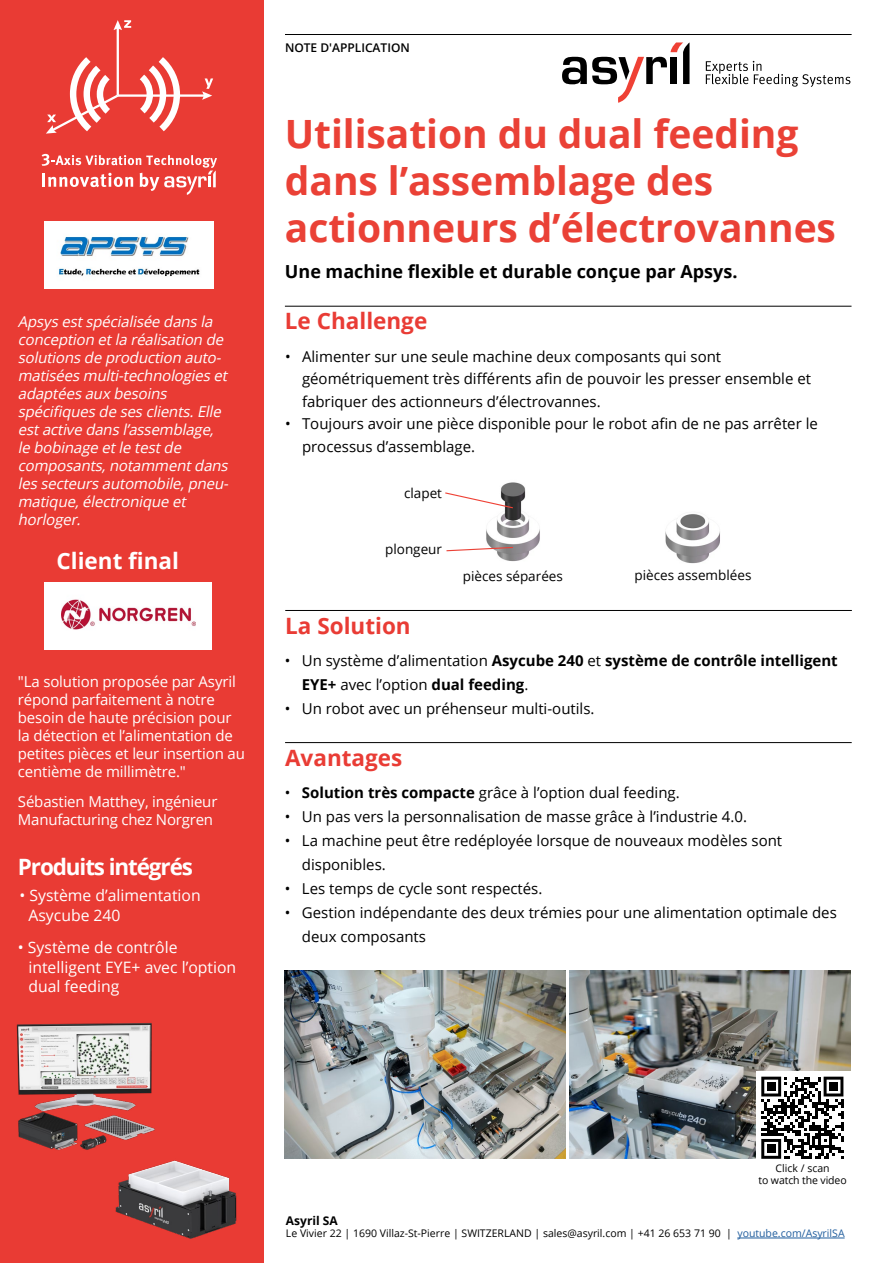
<style>
.page{position:relative;width:893px;height:1263px;background:#fff}
.page>*{position:absolute;margin:0;border:0;box-sizing:border-box;transform-origin:0 0}
.t1{font:700 39px/46.8px "Open Sans";color:#ea4136}
.t2{font:700 22.5px "Open Sans";color:#e93c35}
.t3{font:700 22.5px "Open Sans";letter-spacing:-.05em;color:#fff}
.t4{font:700 22.5px "Open Sans";color:#fff}
.t5{font:700 18px "Open Sans";color:#000}
.t6{font:15.75px/19.5px "Open Sans";color:#fff}
.t7{font:15px/22.5px "Open Sans";color:#000}
.t8{font:italic 15px/18px "Open Sans";color:#fff}
.t9{font:15px/18px "Open Sans";letter-spacing:-.01em;color:#fff}
.t10{font:700 15px/24px "Open Sans";color:#000}
.t11{font:13.5px "Open Sans";color:#000}
.t12{font:600 12px "Open Sans";color:#000}
.t13{font:700 12px "Open Sans";color:#000}
.t14{font:10.5px/12px "Open Sans";color:#000;text-align:center}
.s1{font-weight:400}
.s2{font-weight:700}
.s3{color:#215e9e}
</style>
<div class="page">
<hr style="left:285px;top:34px;width:567px;height:1px;background:#000">
<svg style="left:562px;top:43px;width:127px;height:60px"></svg>
<svg style="left:706px;top:61px;width:144px;height:26px"></svg>
<div style="left:0;top:0;width:264px;height:1263px;background:#e93b34"></div>
<hr style="left:117px;top:27px;width:2px;height:69px;background:#fff">
<hr style="left:118px;top:94px;width:87px;height:3px;background:#fff">
<svg style="left:46px;top:50px;width:137px;height:84px"></svg>
<svg style="left:202px;top:78px;width:11px;height:22px"></svg>
<svg style="left:114px;top:20px;width:17px;height:10px"></svg>
<svg style="left:42px;top:154px;width:175px;height:41px"></svg>
<hr style="left:285px;top:306px;width:566px;height:1px;background:#000">
<hr style="left:737px;top:1238px;width:108px;height:1px;background:#215e9e">
<hr style="left:285px;top:610px;width:567px;height:1px;background:#000">
<div style="left:45px;top:221px;width:169px;height:68px;background:#fff"></div>
<img style="left:58px;top:236px;width:142px;height:41px">
<hr style="left:285px;top:742px;width:567px;height:1px;background:#000">
<img style="left:285px;top:971px;width:280px;height:188px">
<img style="left:570px;top:971px;width:280px;height:188px">
<img style="left:115px;top:1160px;width:122px;height:79px">
<div style="left:756px;top:1071px;width:94px;height:115px;background:#fff"></div>
<svg style="left:761px;top:1077px;width:82px;height:82px"></svg>
<div style="left:767px;top:1082px;width:8px;height:9px;background:#000"></div>
<div style="left:829px;top:1082px;width:9px;height:9px;background:#000"></div>
<div style="left:767px;top:1144px;width:8px;height:9px;background:#000"></div>
<div style="left:45px;top:582px;width:167px;height:68px;background:#fff"></div>
<img style="left:61px;top:599px;width:135px;height:31px">
<img style="left:16px;top:1023px;width:139px;height:127px">
<img style="left:486px;top:482px;width:54px;height:80px">
<img style="left:665px;top:514px;width:55px;height:50px">
<svg style="left:445px;top:492px;width:69px;height:17px"></svg>
<svg style="left:446px;top:546px;width:68px;height:6px"></svg>
<p class="t8" style="left:18px;top:313px;width:216px">Apsysestspécialisée dansla conception etla réalisation de solutionsde production auto&shy;matiséesmulti-technologieset adaptéesaux besoins spécifiquesde sesclients.Elle estactive dansl’assemblage, le bobinage etle testde composants,notammentdans lessecteursautomobile,pneu&shy;matique,électronique et horloger.</p>
<h2 class="t4" style="left:57px;top:545px;width:124px">Client final</h2>
<p class="t9" style="left:18px;top:672px;width:228px">"La solution proposée par Asyril répond parfaitement à notre besoin de haute précision pour la détection et l’alimentation de petites pièces et leur insertion au centième de millimètre."</p>
<p class="t9" style="left:18px;top:792px;width:201px">Sébastien Matthey, ingénieur<br>Manufacturing chez Norgren</p>
<h2 class="t3" style="left:18px;top:851px;width:177px">Produits intégrés</h2>
<p class="t6" style="left:28px;top:885px;width:174px;text-indent:-9px">• Système d’alimentation<br>Asycube 240</p>
<p class="t6" style="left:28px;top:937px;width:209px;text-indent:-11px">• Système de contrôle intelligent EYE+ avec l’option dual feeding</p>
<p class="t12" style="left:285px;top:39px;width:126px">NOTE D'APPLICATION</p>
<h1 class="t1" style="left:285px;top:110px;width:553px">Utilisation du dual feeding dans l’assemblage des actionneurs d’électrovannes</h1>
<p class="t5" style="left:285px;top:258px;width:454px">Une machine flexible et durable conçue par Apsys.</p>
<h2 class="t2" style="left:285px;top:305px;width:144px">Le Challenge</h2>
<p class="t7" style="left:302px;top:345px;width:511px;text-indent:-17px">• Alimenter sur une seule machine deux composants qui sont géométriquement très différents afin de pouvoir les presser ensemble et fabriquer des actionneurs d’électrovannes.</p>
<p class="t7" style="left:302px;top:412px;width:517px;text-indent:-17px">• Toujours avoir une pièce disponible pour le robot afin de ne pas arrêter le processus d’assemblage.</p>
<p class="t11" style="left:404px;top:483px;width:39px">clapet</p>
<p class="t11" style="left:385px;top:540px;width:58px">plongeur</p>
<p class="t11" style="left:463px;top:566px;width:102px">pièces séparées</p>
<p class="t11" style="left:634px;top:566px;width:119px">pièces assemblées</p>
<h2 class="t2" style="left:285px;top:610px;width:127px">La Solution</h2>
<p class="t10" style="left:302px;top:648px;width:537px;text-indent:-17px"><span class="s1">• Un système d’alimentation</span> Asycube 240 <span class="s1">et</span> système de contrôle intelligent<br>EYE+ <span class="s1">avec l’option</span> dual feeding<span class="s1">.</span></p>
<p class="t7" style="left:285px;top:697px;width:311px">• Un robot avec un préhenseur multi-outils.</p>
<h2 class="t2" style="left:285px;top:742px;width:119px">Avantages</h2>
<p class="t7" style="left:285px;top:781px;width:396px">• <span class="s2">Solution très compacte</span> grâce à l’option dual feeding.</p>
<p class="t7" style="left:285px;top:805px;width:464px">• Un pas vers la personnalisation de masse grâce à l’industrie 4.0.</p>
<p class="t7" style="left:302px;top:828px;width:482px;line-height:24px;text-indent:-17px">• La machine peut être redéployée lorsque de nouveaux modèles sont disponibles.</p>
<p class="t7" style="left:285px;top:877px;width:259px">• Les temps de cycle sont respectés.</p>
<p class="t7" style="left:302px;top:900px;width:536px;line-height:24px;text-indent:-17px">• Gestion indépendante des deux trémies pour une alimentation optimale des deux composants</p>
<p class="t14" style="left:758px;top:1162px;width:90px">Click / scan<br>to watch the video</p>
<p class="t13" style="left:286px;top:1212px;width:53px">Asyril SA</p>
<p class="t14" style="left:286px;top:1227px;width:560px">Le Vivier 22 | 1690 Villaz-St-Pierre | SWITZERLAND | sales@asyril.com | +41 26 653 71 90 | <span class="s3">youtube.com/AsyrilSA</span></p>
</div>
